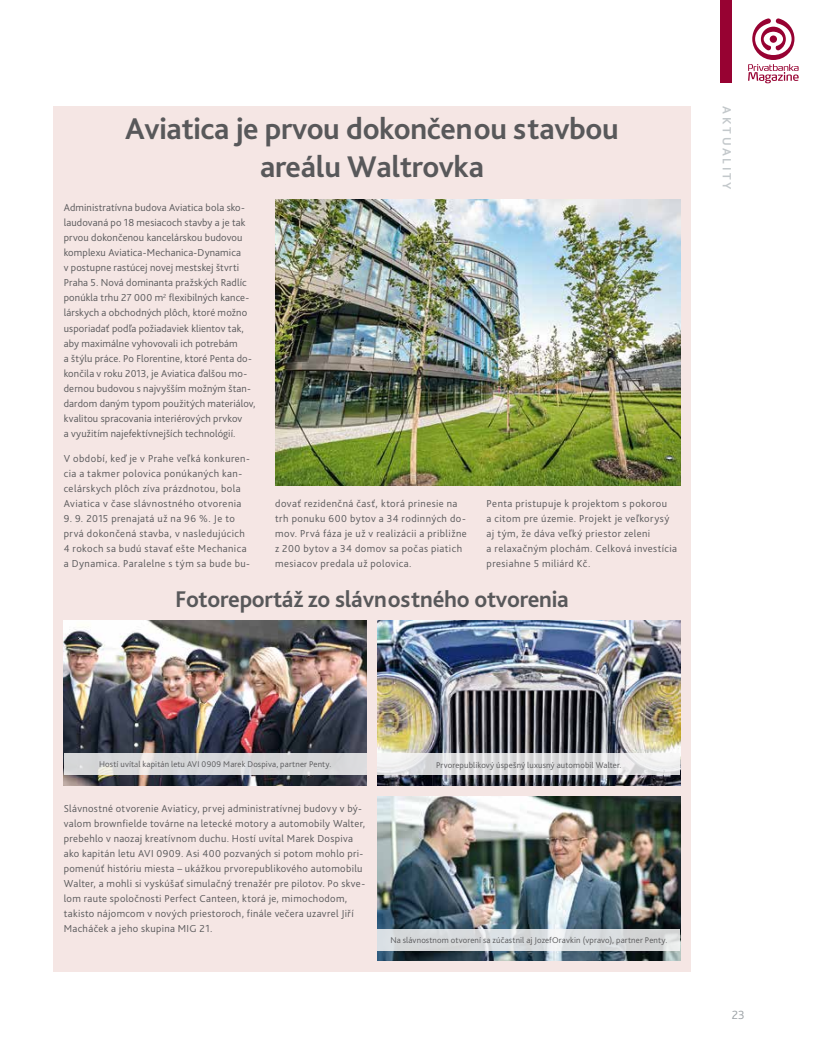
<style>
.page{position:relative;width:815px;height:1053px;background:#fff}
.page>*{position:absolute;margin:0;border:0;box-sizing:border-box;transform-origin:0 0}
.t1{font:700 31.25px/37.5px "Bliss Pro";letter-spacing:-.01em;color:#58585a;text-align:center}
.t2{font:700 23.75px "Bliss Pro";letter-spacing:-.01em;color:#58585a}
.t3{font:700 12.5px "Bliss Pro";letter-spacing:.21em;color:#c3c8cb}
.t4{font:300 12.5px "Bliss Pro";color:#9ba1a5}
.t5{font:300 10.62px/15px "Bliss Pro";letter-spacing:.03em;color:#58585a}
.t6{font:300 10.62px/15px "Bliss Pro";letter-spacing:.01em;color:#58585a}
.t7{font:300 8.75px "Bliss Pro";letter-spacing:.02em;color:#58585a}
</style>
<div class="page">
<div style="left:720px;top:0;width:12px;height:83px;background:#970232"></div>
<svg style="left:748px;top:18px;width:51px;height:65px"></svg>
<div style="left:53px;top:106px;width:638px;height:865px;background:#f5e6e4"></div>
<img style="left:275px;top:199px;width:405px;height:286px">
<img style="left:64px;top:621px;width:303px;height:164px">
<img style="left:377px;top:621px;width:303px;height:164px">
<img style="left:377px;top:796px;width:303px;height:164px">
<svg style="left:64px;top:753px;width:303px;height:22px;background:#d8d8da"></svg>
<svg style="left:377px;top:929px;width:303px;height:21px;background:#d9dcde"></svg>
<svg style="left:377px;top:753px;width:303px;height:22px"></svg>
<h1 class="t1" style="left:125px;top:109px;width:495px">Aviatica je prvou dokončenou stavbou areálu Waltrovka</h1>
<p class="t6" style="left:64px;top:200px;width:193px">Administratívna budova Aviatica bola sko&shy;laudovaná po 18 mesiacoch stavby a je tak prvou dokončenou kancelárskou budovou komplexu Aviatica-Mechanica-Dynamica<br>v postupne rastúcej novej mestskej štvrti Praha 5. Nová dominanta pražských Radlíc ponúkla trhu 27 000 m<sup>2</sup> flexibilných kance&shy;lárskych a obchodných plôch, ktoré možno usporiadať podľa požiadaviek klientov tak, aby maximálne vyhovovali ich potrebám<br>a štýlu práce. Po Florentine, ktoré Penta do&shy;končila v roku 2013, je Aviatica ďalšou mo&shy;dernou budovou s najvyšším možným štan&shy;dardom daným typom použitých materiálov, kvalitou spracovania interiérových prvkov<br>a využitím najefektívnejších technológií.</p>
<p class="t5" style="left:64px;top:450px;width:188px">V období, keď je v Prahe veľká konkuren&shy;cia a takmer polovica ponúkaných kan&shy;celárskych plôch zíva prázdnotou, bola Aviatica v čase slávnostného otvorenia</p>
<p class="t5" style="left:64px;top:510px;width:188px">9. 9. 2015 prenajatá už na 96 %. Je to prvá dokončená stavba, v nasledujúcich 4 rokoch sa budú stavať ešte Mechanica a Dynamica. Paralelne s tým sa bude bu-</p>
<p class="t5" style="left:275px;top:495px;width:193px">dovať rezidenčná časť, ktorá prinesie na trh ponuku 600 bytov a 34 rodinných do&shy;mov. Prvá fáza je už v realizácii a približne z 200 bytov a 34 domov sa počas piatich mesiacov predala už polovica.</p>
<p class="t5" style="left:487px;top:495px;width:192px">Penta pristupuje k projektom s pokorou<br>a citom pre územie. Projekt je veľkorysý aj tým, že dáva veľký priestor zeleni<br>a relaxačným plochám. Celková investícia presiahne 5 miliárd Kč.</p>
<h2 class="t2" style="left:175px;top:584px;width:395px">Fotoreportáž zo slávnostného otvorenia</h2>
<p class="t3" style="left:735px;top:106px;width:85px;rotate:90deg">AKTUALITY</p>
<p class="t7" style="left:99px;top:759px;width:234px">Hostí uvítal kapitán letu AVI 0909 Marek Dospiva, partner Penty.</p>
<p class="t5" style="left:64px;top:800px;width:303px">Slávnostné otvorenie Aviaticy, prvej administratívnej budovy v bý&shy;valom brownfielde továrne na letecké motory a automobily Walter, prebehlo v naozaj kreatívnom duchu. Hostí uvítal Marek Dospiva ako kapitán letu AVI 0909. Asi 400 pozvaných si potom mohlo pri&shy;pomenúť históriu miesta – ukážkou prvorepublikového automobilu Walter, a mohli si vyskúšať simulačný trenažér pre pilotov. Po skve&shy;lom raute spoločnosti Perfect Canteen, ktorá je, mimochodom, takisto nájomcom v nových priestoroch, finále večera uzavrel Jiří Macháček a jeho skupina MIG 21.</p>
<p class="t7" style="left:436px;top:759px;width:187px">Prvorepublikový úspešný luxusný automobil Walter.</p>
<p class="t7" style="left:390px;top:934px;width:279px">Na slávnostnom otvorení sa zúčastnil aj JozefOravkin (vpravo), partner Penty.</p>
<p class="t4" style="left:732px;top:1007px;width:15px">23</p>
</div>
